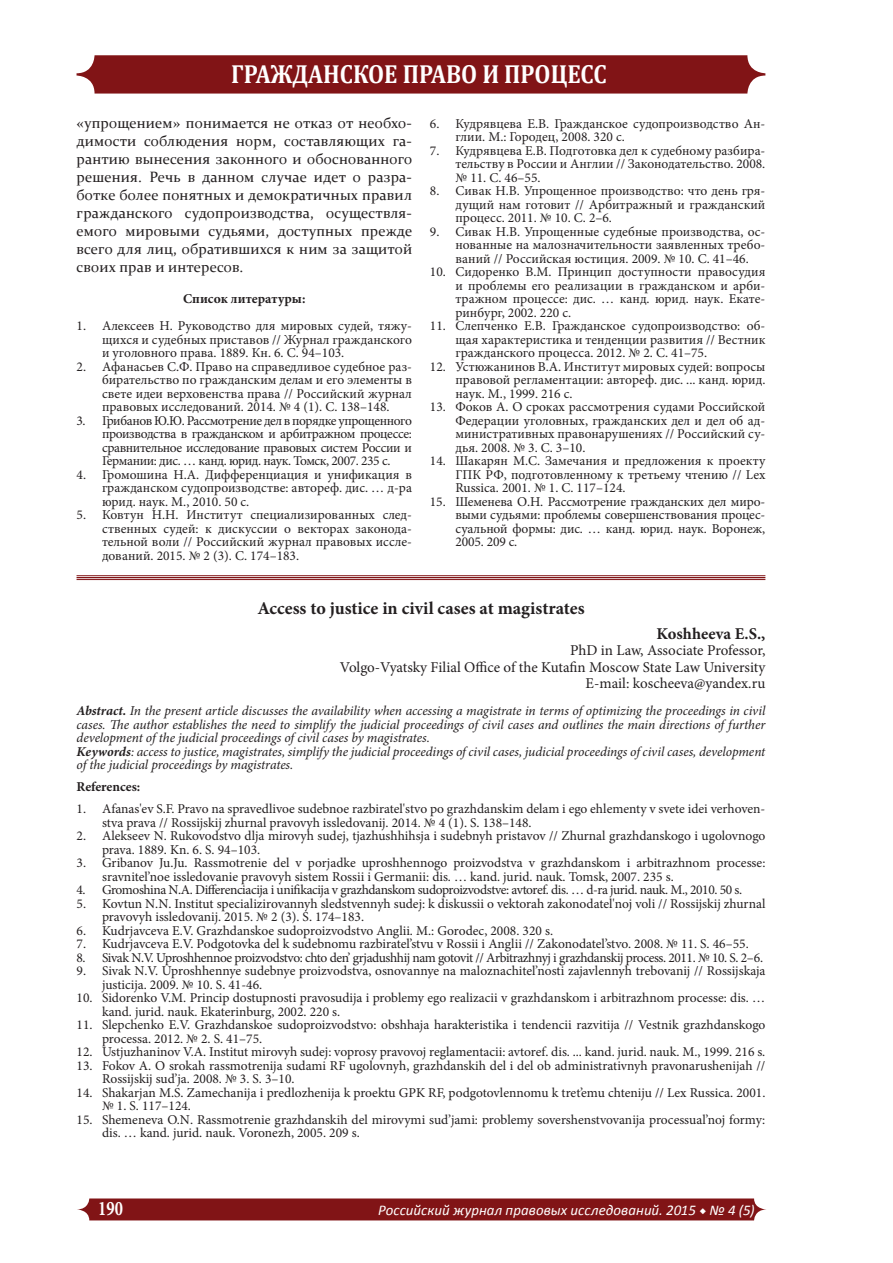
<style>
.page{position:relative;width:893px;height:1263px;background:#fff}
.page>*{position:absolute;margin:0;border:0;box-sizing:border-box;transform-origin:0 0}
.t1{font:700 26.25px "Cambria";color:#fff;scale:.88 1}
.t2{font:700 20.7px "Minion Pro";color:#fff;scale:.8 1}
.t3{font:700 18px "Minion Pro";color:#231f20}
.t4{font:700 16.5px "Minion Pro";color:#231f20}
.t5{font:15px/18px "Constantia";letter-spacing:.01em;color:#231f20;text-align:justify}
.t6{font:15px "Minion Pro";letter-spacing:-.005em;color:#231f20}
.t7{font:italic 14.85px "Calibri";letter-spacing:.005em;color:#fff}
.t8{font:13.5px/13.5px "Minion Pro";color:#231f20;text-align:justify}
.t9{font:italic 13.5px/13.5px "Minion Pro";letter-spacing:-.01em;color:#231f20;text-align:justify}
.t10{font:13.5px "Minion Pro";letter-spacing:-.035em;color:#231f20}
.t11{font:13.5px "Minion Pro";letter-spacing:-.03em;color:#231f20}
.t12{font:700 13.5px "Minion Pro";color:#231f20}
.s1{font-weight:700}
.s2{font-family:"Minion Pro";font-weight:700;font-style:normal}
</style>
<div class="page">
<svg style="left:77px;top:1198px;width:689px;height:22px;background:#871f21"></svg>
<div style="left:77px;top:55px;width:688px;height:39px;background:#811416;border-radius:18px"></div>
<hr style="left:77px;top:579px;width:688px;height:1px;background:#811416">
<hr style="left:77px;top:577px;width:688px;height:1px;background:#811416">
<hr style="left:77px;top:575px;width:688px;height:1px;background:#811416">
<h1 class="t1" style="left:231px;top:55px;width:428px">ГРАЖДАНСКОЕ ПРАВО И ПРОЦЕСС</h1>
<p class="t5" style="left:77px;top:113px;width:337px">«упрощением» понимается не отказ от необхо&shy;димости соблюдения норм, составляющих га&shy;рантию вынесения законного и обоснованного решения. Речь в данном случае идет о разра&shy;ботке более понятных и демократичных правил гражданского судопроизводства, осуществля&shy;емого мировыми судьями, доступных прежде всего для лиц, обратившихся к ним за защитой своих прав и интересов.</p>
<p class="t12" style="left:183px;top:289px;width:124px">Список литературы:</p>
<p class="t8" style="left:102px;top:319px;width:311px;text-indent:-26px">1. Алексеев Н. Руководство для мировых судей, тяжу&shy;щихся и судебных приставов // Журнал гражданского и уголовного права. 1889. Кн. 6. С. 94–103.</p>
<p class="t8" style="left:102px;top:360px;width:311px;text-indent:-26px">2. Афанасьев С.Ф. Право на справедливое судебное раз&shy;бирательство по гражданским делам и его элементы в свете идеи верховенства права // Российский журнал правовых исследований. 2014. № 4 (1). С. 138–148.</p>
<p class="t8" style="left:102px;top:414px;width:311px;text-indent:-26px">3. Грибанов Ю.Ю. Рассмотрение дел в порядке упрощенного производства в гражданском и арбитражном процессе: сравнительное исследование правовых систем России и Германии: дис. … канд. юрид. наук. Томск, 2007. 235 с.</p>
<p class="t8" style="left:102px;top:468px;width:311px;text-indent:-26px">4. Громошина Н.А. Дифференциация и унификация в гражданском судопроизводстве: автореф. дис. … д-ра юрид. наук. М., 2010. 50 с.</p>
<p class="t8" style="left:102px;top:508px;width:311px;text-indent:-26px">5. Ковтун Н.Н. Институт специализированных след&shy;ственных судей: к дискуссии о векторах законода&shy;тельной воли // Российский журнал правовых иссле&shy;дований. 2015. № 2 (3). С. 174–183.</p>
<p class="t8" style="left:455px;top:117px;width:311px;text-indent:-26px">6. Кудрявцева Е.В. Гражданское судопроизводство Ан&shy;глии. М.: Городец, 2008. 320 с.</p>
<p class="t8" style="left:455px;top:144px;width:311px;text-indent:-26px">7. Кудрявцева Е.В. Подготовка дел к судебному разбира&shy;тельству в России и Англии // Законодательство. 2008. № 11. С. 46–55.</p>
<p class="t8" style="left:455px;top:184px;width:311px;text-indent:-26px">8. Сивак Н.В. Упрощенное производство: что день гря&shy;дущий нам готовит // Арбитражный и гражданский процесс. 2011. № 10. С. 2–6.</p>
<p class="t8" style="left:455px;top:225px;width:311px;text-indent:-26px">9. Сивак Н.В. Упрощенные судебные производства, ос&shy;нованные на малозначительности заявленных требо&shy;ваний // Российская юстиция. 2009. № 10. С. 41–46.</p>
<p class="t8" style="left:455px;top:265px;width:311px;text-indent:-26px">10. Сидоренко В.М. Принцип доступности правосудия и проблемы его реализации в гражданском и арби&shy;тражном процессе: дис. … канд. юрид. наук. Екате&shy;ринбург, 2002. 220 с.</p>
<p class="t8" style="left:455px;top:319px;width:311px;text-indent:-26px">11. Слепченко Е.В. Гражданское судопроизводство: об&shy;щая характеристика и тенденции развития // Вестник гражданского процесса. 2012. № 2. С. 41–75.</p>
<p class="t8" style="left:455px;top:360px;width:311px;text-indent:-26px">12. Устюжанинов В.А. Институт мировых судей: вопросы правовой регламентации: автореф. дис. ... канд. юрид. наук. М., 1999. 216 с.</p>
<p class="t8" style="left:455px;top:400px;width:311px;text-indent:-26px">13. Фоков А. О сроках рассмотрения судами Российской Федерации уголовных, гражданских дел и дел об ад&shy;министративных правонарушениях // Российский су&shy;дья. 2008. № 3. С. 3–10.</p>
<p class="t8" style="left:455px;top:454px;width:311px;text-indent:-26px">14. Шакарян М.С. Замечания и предложения к проекту ГПК РФ, подготовленному к третьему чтению // Lex Russica. 2001. № 1. С. 117–124.</p>
<p class="t8" style="left:455px;top:495px;width:311px;text-indent:-26px">15. Шеменева О.Н. Рассмотрение гражданских дел миро&shy;выми судьями: проблемы совершенствования процес&shy;суальной формы: дис. … канд. юрид. наук. Воронеж, 2005. 209 с.</p>
<p class="t3" style="left:257px;top:595px;width:329px">Access to justice in civil cases at magistrates</p>
<p class="t4" style="left:657px;top:622px;width:110px">Koshheeva E.S.,</p>
<p class="t6" style="left:570px;top:640px;width:197px">PhD in Law, Associate Professor,</p>
<p class="t6" style="left:340px;top:657px;width:427px">Volgo-Vyatsky Filial Office of the Kutafin Moscow State Law University</p>
<p class="t6" style="left:586px;top:673px;width:181px">E-mail: koscheeva@yandex.ru</p>
<p class="t9" style="left:77px;top:704px;width:690px"><span class="s1">Abstract.</span> In the present article discusses the availability when accessing a magistrate in terms of optimizing the proceedings in civil cases. The author establishes the need to simplify the judicial proceedings of civil cases and outlines the main directions of further development of the judicial proceedings of civil cases by magistrates.</p>
<p class="t9" style="left:77px;top:744px;width:690px"><span class="s1">Keywords</span>: access to justice, magistrates, simplify the judicial proceedings of civil cases, judicial proceedings of civil cases, development of the judicial proceedings by magistrates.</p>
<p class="t12" style="left:77px;top:777px;width:65px">References:</p>
<p class="t8" style="left:102px;top:802px;width:665px;text-indent:-26px">1. Afanas'ev S.F. Pravo na spravedlivoe sudebnoe razbiratel'stvo po grazhdanskim delam i ego ehlementy v svete idei verhoven&shy;stva prava // Rossijskij zhurnal pravovyh issledovanij. 2014. № 4 (1). S. 138–148.</p>
<p class="t8" style="left:102px;top:829px;width:665px;text-indent:-26px">2. Alekseev N. Rukovodstvo dlja mirovyh sudej, tjazhushhihsja i sudebnyh pristavov // Zhurnal grazhdanskogo i ugolovnogo prava. 1889. Kn. 6. S. 94–103.</p>
<p class="t8" style="left:102px;top:856px;width:665px;text-indent:-26px">3. Gribanov Ju.Ju. Rassmotrenie del v porjadke uproshhennogo proizvodstva v grazhdanskom i arbitrazhnom processe: sravnitel’noe issledovanie pravovyh sistem Rossii i Germanii: dis. … kand. jurid. nauk. Tomsk, 2007. 235 s.</p>
<p class="t11" style="left:77px;top:881px;width:667px">4. Gromoshina N.A. Differenciacija i unifikacija v grazhdanskom sudoproizvodstve: avtoref. dis. … d-ra jurid. nauk. M., 2010. 50 s.</p>
<p class="t8" style="left:102px;top:897px;width:665px;text-indent:-26px">5. Kovtun N.N. Institut specializirovannyh sledstvennyh sudej: k diskussii o vektorah zakonodatel'noj voli // Rossijskij zhurnal pravovyh issledovanij. 2015. № 2 (3). S. 174–183.</p>
<p class="t8" style="left:77px;top:924px;width:478px">6. Kudrjavceva E.V. Grazhdanskoe sudoproizvodstvo Anglii. M.: Gorodec, 2008. 320 s.</p>
<p class="t8" style="left:77px;top:937px;width:674px">7. Kudrjavceva E.V. Podgotovka del k sudebnomu razbiratel’stvu v Rossii i Anglii // Zakonodatel’stvo. 2008. № 11. S. 46–55.</p>
<p class="t10" style="left:77px;top:948px;width:688px">8. Sivak N.V. Uproshhennoe proizvodstvo: chto den’ grjadushhij nam gotovit // Arbitrazhnyj i grazhdanskij process. 2011. № 10. S. 2–6.</p>
<p class="t8" style="left:102px;top:964px;width:665px;text-indent:-26px">9. Sivak N.V. Uproshhennye sudebnye proizvodstva, osnovannye na maloznachitel’nosti zajavlennyh trebovanij // Rossijskaja justicija. 2009. № 10. S. 41-46.</p>
<p class="t8" style="left:102px;top:991px;width:665px;text-indent:-26px">10. Sidorenko V.M. Princip dostupnosti pravosudija i problemy ego realizacii v grazhdanskom i arbitrazhnom processe: dis. … kand. jurid. nauk. Ekaterinburg, 2002. 220 s.</p>
<p class="t8" style="left:102px;top:1018px;width:665px;text-indent:-26px">11. Slepchenko E.V. Grazhdanskoe sudoproizvodstvo: obshhaja harakteristika i tendencii razvitija // Vestnik grazhdanskogo processa. 2012. № 2. S. 41–75.</p>
<p class="t8" style="left:77px;top:1045px;width:690px">12. Ustjuzhaninov V.A. Institut mirovyh sudej: voprosy pravovoj reglamentacii: avtoref. dis. ... kand. jurid. nauk. M., 1999. 216 s.</p>
<p class="t8" style="left:102px;top:1059px;width:665px;text-indent:-26px">13. Fokov A. O srokah rassmotrenija sudami RF ugolovnyh, grazhdanskih del i del ob administrativnyh pravonarushenijah //<br>Rossijskij sud’ja. 2008. № 3. S. 3–10.</p>
<p class="t8" style="left:102px;top:1086px;width:665px;text-indent:-26px">14. Shakarjan M.S. Zamechanija i predlozhenija k proektu GPK RF, podgotovlennomu k tret’emu chteniju // Lex Russica. 2001. № 1. S. 117–124.</p>
<p class="t8" style="left:102px;top:1113px;width:665px;text-indent:-26px">15. Shemeneva O.N. Rassmotrenie grazhdanskih del mirovymi sud’jami: problemy sovershenstvovanija processual’noj formy: dis. … kand. jurid. nauk. Voronezh, 2005. 209 s.</p>
<h2 class="t2" style="left:98px;top:1194px;width:32px">190</h2>
<p class="t7" style="left:378px;top:1200px;width:378px">Российский журнал правовых исследований. 2015 <span class="s2">◆</span> № 4 (5)</p>
</div>
